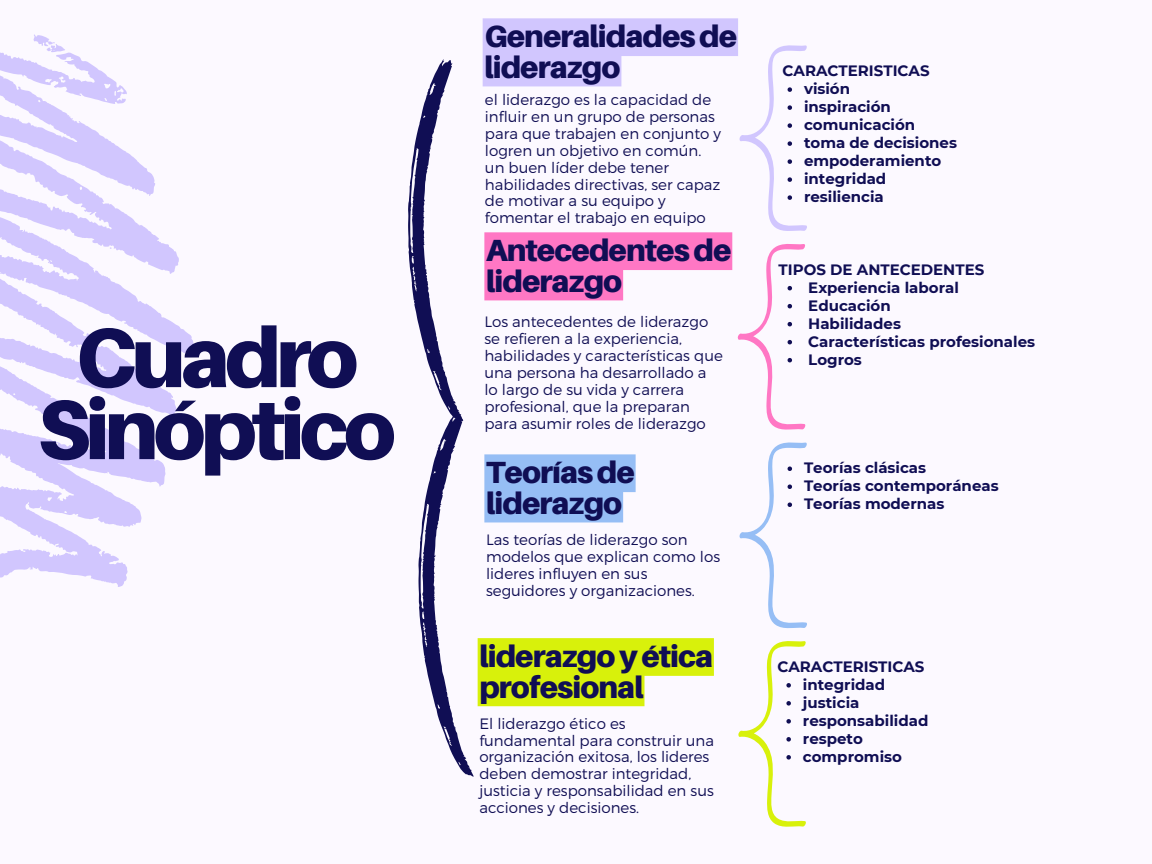
<style>
.page{position:relative;width:1152px;height:864px;background:#fcf9ff}
.page>*{position:absolute;margin:0;border:0;box-sizing:border-box;transform-origin:0 0}
.t1{font:900 84px/72px "Aileron";letter-spacing:-.06em;color:#100e54;text-align:center}
.t2{font:900 30.6px/30.3px "Aileron";letter-spacing:-.03em;color:#100e54}
.t3{font:300 15px/16.8px "Montserrat";color:#100e54}
.t4{font:700 15px "Montserrat";color:#100e54}
</style>
<div class="page">
<svg style="left:0;top:34px;width:194px;height:553px"></svg>
<svg style="left:408px;top:18px;width:399px;height:809px"></svg>
<p class="t1" style="left:38px;top:320px;width:360px">Cuadro<br>Sinóptico</p>
<h1 class="t2" style="left:484px;top:21px;width:254px">Generalidadesde liderazgo</h1>
<p class="t3" style="left:485px;top:91px;width:238px">el liderazgo es la capacidad de influir en un grupo de personas para que trabajen en conjunto y logren un objetivo en común. un buen líder debe tener habilidades directivas, ser capaz de motivar a su equipo y fomentar el trabajo en equipo</p>
<p class="t2" style="left:486px;top:235px;width:247px">Antecedentesde liderazgo</p>
<p class="t3" style="left:484px;top:313px;width:240px">Los antecedentes de liderazgo se refieren a la experiencia, habilidades y características que una persona ha desarrollado a lo largo de su vida y carrera profesional, que la preparan para asumir roles de liderazgo</p>
<p class="t4" style="left:783px;top:62px;width:149px">CARACTERISTICAS</p>
<p class="t4" style="left:804px;top:80px;width:48px">visión</p>
<h2 class="t4" style="left:804px;top:98px;width:88px">inspiración</h2>
<p class="t4" style="left:804px;top:116px;width:113px">comunicación</p>
<p class="t4" style="left:804px;top:134px;width:154px">toma de decisiones</p>
<h3 class="t4" style="left:804px;top:152px;width:139px">empoderamiento</h3>
<p class="t4" style="left:804px;top:170px;width:84px">integridad</p>
<p class="t4" style="left:804px;top:188px;width:81px">resiliencia</p>
<p class="t4" style="left:779px;top:260px;width:207px">TIPOS DE ANTECEDENTES</p>
<p class="t4" style="left:808px;top:278px;width:152px">Experiencia laboral</p>
<p class="t4" style="left:808px;top:296px;width:84px">Educación</p>
<h2 class="t4" style="left:808px;top:314px;width:94px">Habilidades</h2>
<p class="t4" style="left:808px;top:332px;width:228px">Características profesionales</p>
<h3 class="t4" style="left:808px;top:350px;width:55px">Logros</h3>
<p class="t2" style="left:486px;top:457px;width:150px">Teoríasde liderazgo</p>
<p class="t4" style="left:804px;top:459px;width:124px">Teorías clásicas</p>
<p class="t4" style="left:804px;top:477px;width:196px">Teorías contemporáneas</p>
<p class="t4" style="left:804px;top:495px;width:142px">Teorías modernas</p>
<p class="t3" style="left:486px;top:530px;width:236px">Las teorías de liderazgo son modelos que explican como los lideres influyen en sus seguidores y organizaciones.</p>
<h2 class="t2" style="left:479px;top:641px;width:235px">liderazgoyética profesional</h2>
<p class="t3" style="left:479px;top:714px;width:236px">El liderazgo ético es fundamental para construir una organización exitosa, los lideres deben demostrar integridad, justicia y responsabilidad en sus acciones y decisiones.</p>
<p class="t4" style="left:777px;top:657px;width:149px">CARACTERISTICAS</p>
<p class="t4" style="left:803px;top:675px;width:84px">integridad</p>
<p class="t4" style="left:803px;top:693px;width:58px">justicia</p>
<p class="t4" style="left:803px;top:711px;width:127px">responsabilidad</p>
<p class="t4" style="left:803px;top:729px;width:62px">respeto</p>
<h2 class="t4" style="left:803px;top:747px;width:101px">compromiso</h2>
</div>
